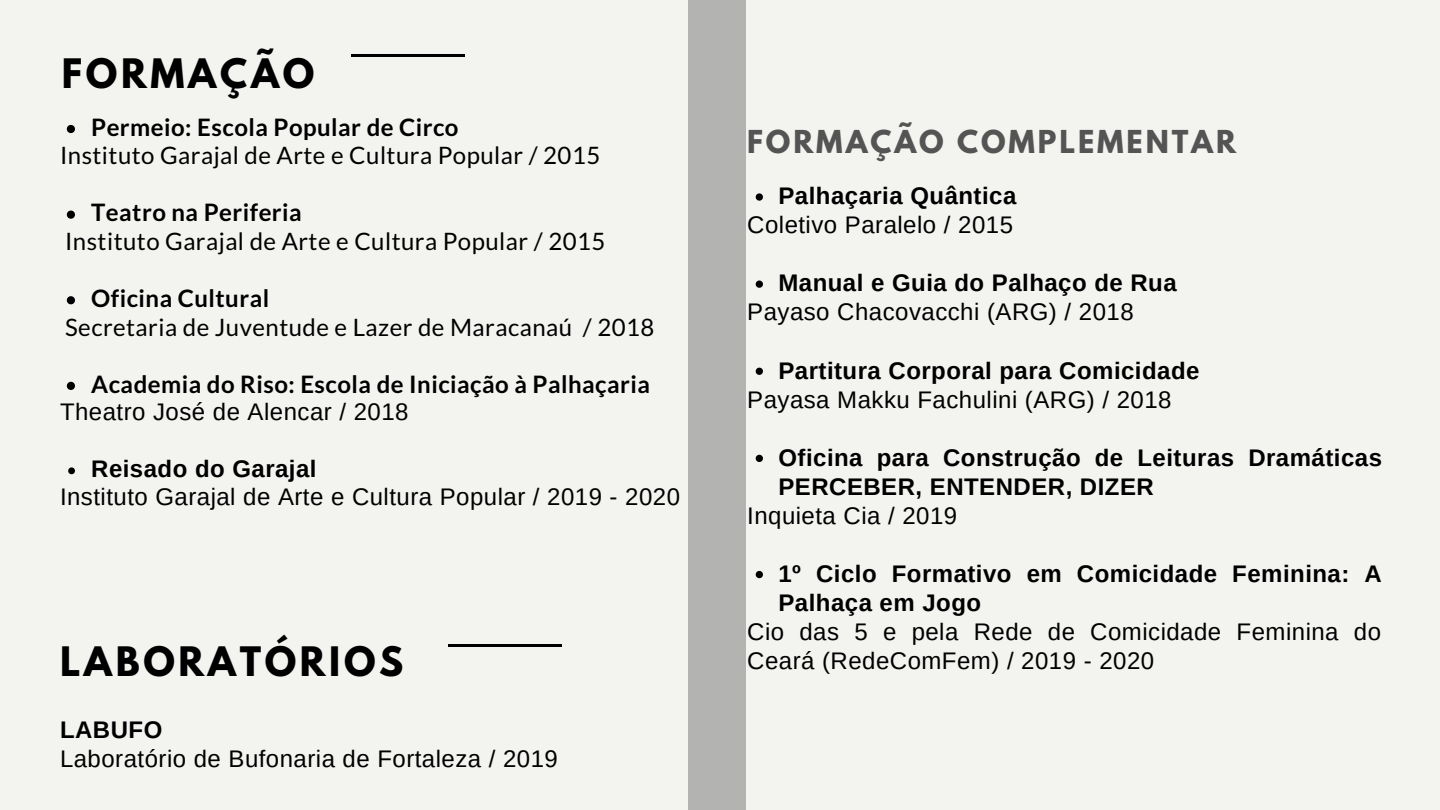
<style>
.page{position:relative;width:1440px;height:810px;background:#f3f4f0}
.page>*{position:absolute;margin:0;border:0;box-sizing:border-box;transform-origin:0 0}
.t1{font:700 36px "League Spartan";letter-spacing:.1em;color:#000}
.t2{font:700 28px "League Spartan";letter-spacing:.105em;color:#545454}
.t3{font:24px/29px "Arimo";letter-spacing:.02em;color:#000}
.t4{font:700 24px/29px "Arimo";letter-spacing:.02em;color:#000}
.t5{font:24px "Lato";letter-spacing:.02em;color:#000}
.t6{font:700 24px "Lato";letter-spacing:.02em;color:#000}
</style>
<div class="page">
<div style="left:688px;top:0;width:57px;height:810px;background:#b3b4b2"></div>
<hr style="left:448px;top:644px;width:113px;height:3px;background:#000">
<svg style="left:67px;top:125px;width:8px;height:8px"></svg>
<svg style="left:67px;top:211px;width:8px;height:8px"></svg>
<svg style="left:67px;top:296px;width:8px;height:8px"></svg>
<svg style="left:67px;top:382px;width:8px;height:8px"></svg>
<svg style="left:68px;top:467px;width:7px;height:7px"></svg>
<svg style="left:756px;top:193px;width:7px;height:8px"></svg>
<svg style="left:756px;top:281px;width:7px;height:7px"></svg>
<svg style="left:756px;top:368px;width:7px;height:7px"></svg>
<svg style="left:756px;top:455px;width:7px;height:7px"></svg>
<svg style="left:756px;top:571px;width:7px;height:7px"></svg>
<hr style="left:351px;top:54px;width:113px;height:3px;background:#000">
<h1 class="t1" style="left:62px;top:56px;width:254px">FORMAÇÃO</h1>
<p class="t6" style="left:91px;top:112px;width:369px">Permeio: Escola Popular de Circo</p>
<p class="t5" style="left:60px;top:141px;width:542px">Instituto Garajal de Arte e Cultura Popular / 2015</p>
<p class="t6" style="left:91px;top:198px;width:212px">Teatro na Periferia</p>
<p class="t5" style="left:65px;top:226px;width:542px">Instituto Garajal de Arte e Cultura Popular / 2015</p>
<p class="t6" style="left:91px;top:283px;width:179px">Oficina Cultural</p>
<p class="t5" style="left:65px;top:312px;width:591px">Secretaria de Juventude e Lazer de Maracanaú / 2018</p>
<p class="t6" style="left:91px;top:369px;width:560px">Academia do Riso: Escola de Iniciação à Palhaçaria</p>
<p class="t3" style="left:60px;top:397px;width:350px">Theatro José de Alencar / 2018</p>
<p class="t4" style="left:91px;top:454px;width:227px">Reisado do Garajal</p>
<p class="t3" style="left:60px;top:483px;width:621px">Instituto Garajal de Arte e Cultura Popular / 2019 - 2020</p>
<h1 class="t1" style="left:60px;top:644px;width:345px">LABORATÓRIOS</h1>
<p class="t4" style="left:60px;top:715px;width:104px">LABUFO</p>
<p class="t3" style="left:60px;top:744px;width:499px">Laboratório de Bufonaria de Fortaleza / 2019</p>
<p class="t2" style="left:747px;top:128px;width:490px">FORMAÇÃO COMPLEMENTAR</p>
<p class="t4" style="left:778px;top:181px;width:240px">Palhaçaria Quântica</p>
<p class="t3" style="left:747px;top:211px;width:267px">Coletivo Paralelo / 2015</p>
<p class="t4" style="left:778px;top:269px;width:400px">Manual e Guia do Palhaço de Rua</p>
<p class="t3" style="left:747px;top:298px;width:388px">Payaso Chacovacchi (ARG) / 2018</p>
<p class="t4" style="left:778px;top:356px;width:423px">Partitura Corporal para Comicidade</p>
<p class="t3" style="left:747px;top:385px;width:426px">Payasa Makku Fachulini (ARG) / 2018</p>
<p class="t4" style="left:778px;top:443px;width:605px">Oficina para Construção de Leituras Dramáticas<br>PERCEBER, ENTENDER, DIZER</p>
<p class="t3" style="left:747px;top:501px;width:212px">Inquieta Cia / 2019</p>
<p class="t4" style="left:778px;top:559px;width:605px">1º Ciclo Formativo em Comicidade Feminina: A<br>Palhaça em Jogo</p>
<p class="t3" style="left:747px;top:617px;width:635px">Cio das 5 e pela Rede de Comicidade Feminina do<br>Ceará (RedeComFem) / 2019 - 2020</p>
</div>
